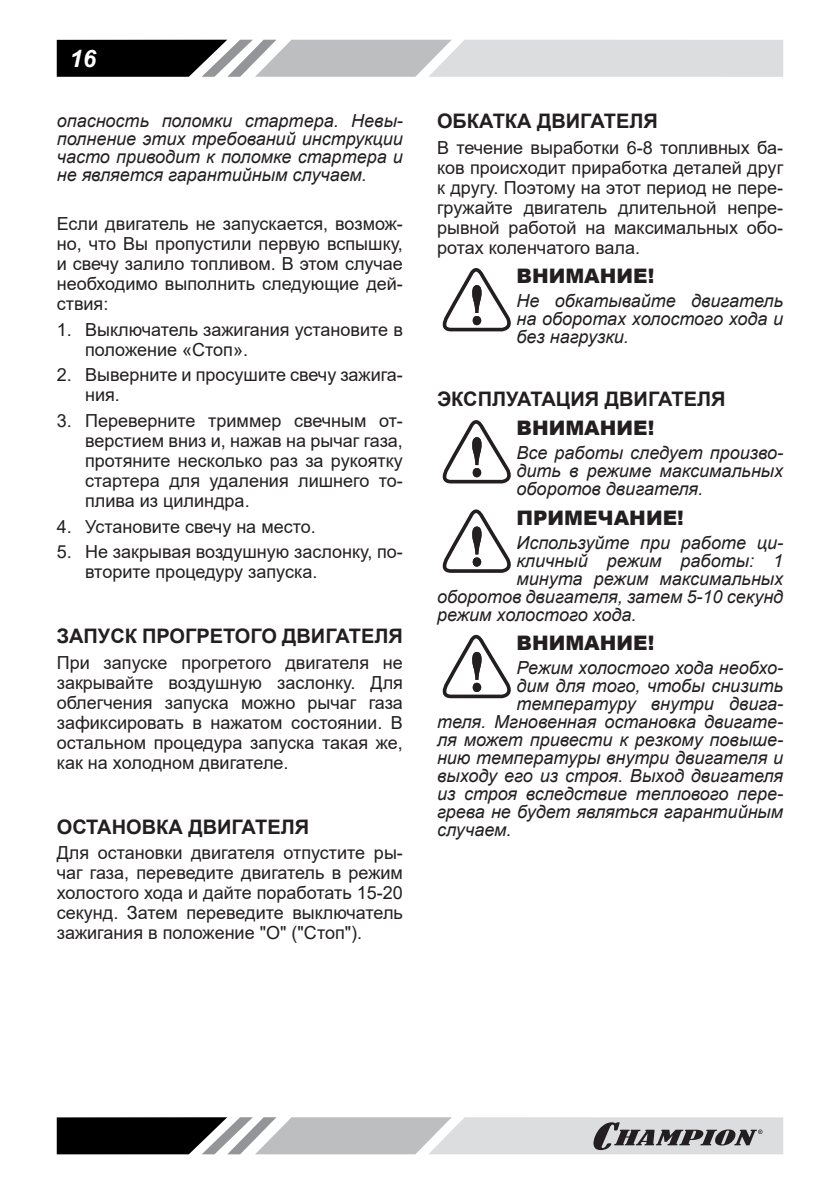
<style>
.page{position:relative;width:840px;height:1191px;background:#fff}
.page>*{position:absolute;margin:0;border:0;box-sizing:border-box;transform-origin:0 0}
.t1{font:italic 700 24px "Arial";color:#fff}
.t2{font:700 20px "Arial";color:#231f20}
.t3{font:900 20px "Arial";color:#231f20}
.t4{font:18px/20px "Arial";color:#231f20;text-align:justify}
.t5{font:italic 18px/18px "Arial";color:#231f20;text-align:justify}
</style>
<div class="page">
<svg style="left:57px;top:40px;width:725px;height:37px;background:#a7a8a9"></svg>
<svg style="left:57px;top:1117px;width:725px;height:37px;background:#9c9c9d"></svg>
<svg style="left:442px;top:268px;width:69px;height:63px"></svg>
<svg style="left:442px;top:420px;width:69px;height:63px"></svg>
<svg style="left:442px;top:509px;width:69px;height:64px"></svg>
<svg style="left:442px;top:635px;width:69px;height:63px"></svg>
<h1 class="t1" style="left:70px;top:44px;width:28px">16</h1>
<p class="t5" style="left:57px;top:111px;width:347px">опасность поломки стартера. Невы&shy;полнение этих требований инструкции часто приводит к поломке стартера и не является гарантийным случаем.</p>
<p class="t4" style="left:57px;top:213px;width:347px">Если двигатель не запускается, возмож&shy;но, что Вы пропустили первую вспышку, и свечу залило топливом. В этом случае необходимо выполнить следующие дей&shy;ствия:</p>
<p class="t4" style="left:85px;top:319px;width:319px;text-indent:-28px">1. Выключатель зажигания установите в положение «Стоп».</p>
<p class="t4" style="left:85px;top:365px;width:319px;text-indent:-28px">2. Выверните и просушите свечу зажига&shy;ния.</p>
<p class="t4" style="left:85px;top:410px;width:319px;text-indent:-28px">3. Переверните триммер свечным от&shy;верстием вниз и, нажав на рычаг газа, протяните несколько раз за рукоятку стартера для удаления лишнего то&shy;плива из цилиндра.</p>
<p class="t4" style="left:57px;top:516px;width:260px">4. Установите свечу на место.</p>
<p class="t4" style="left:85px;top:542px;width:319px;text-indent:-28px">5. Не закрывая воздушную заслонку, по&shy;вторите процедуру запуска.</p>
<p class="t2" style="left:57px;top:622px;width:347px">ЗАПУСК ПРОГРЕТОГО ДВИГАТЕЛЯ</p>
<p class="t4" style="left:57px;top:652px;width:347px">При запуске прогретого двигателя не закрывайте воздушную заслонку. Для облегчения запуска можно рычаг газа зафиксировать в нажатом состоянии. В остальном процедура запуска такая же, как на холодном двигателе.</p>
<p class="t2" style="left:57px;top:812px;width:254px">ОСТАНОВКА ДВИГАТЕЛЯ</p>
<p class="t4" style="left:57px;top:842px;width:347px">Для остановки двигателя отпустите ры&shy;чаг газа, переведите двигатель в режим холостого хода и дайте поработать 15-20 секунд. Затем переведите выключатель зажигания в положение "О" ("Стоп").</p>
<p class="t2" style="left:437px;top:107px;width:222px">ОБКАТКА ДВИГАТЕЛЯ</p>
<p class="t4" style="left:437px;top:137px;width:347px">В течение выработки 6-8 топливных ба&shy;ков происходит приработка деталей друг к другу. Поэтому на этот период не пере&shy;гружайте двигатель длительной непре&shy;рывной работой на максимальных обо&shy;ротах коленчатого вала.</p>
<p class="t3" style="left:516px;top:262px;width:139px">ВНИМАНИЕ!</p>
<p class="t5" style="left:516px;top:292px;width:268px">Не обкатывайте двигатель на оборотах холостого хода и без нагрузки.</p>
<p class="t2" style="left:437px;top:385px;width:290px">ЭКСПЛУАТАЦИЯ ДВИГАТЕЛЯ</p>
<p class="t3" style="left:516px;top:414px;width:139px">ВНИМАНИЕ!</p>
<p class="t5" style="left:516px;top:444px;width:268px">Все работы следует произво&shy;дить в режиме максимальных оборотов двигателя.</p>
<p class="t3" style="left:516px;top:503px;width:169px">ПРИМЕЧАНИЕ!</p>
<p class="t5" style="left:516px;top:533px;width:268px">Используйте при работе ци-</p>
<p class="t5" style="left:516px;top:551px;width:268px">кличный режим работы: 1</p>
<p class="t5" style="left:516px;top:569px;width:268px">минута режим максимальных</p>
<p class="t5" style="left:437px;top:587px;width:347px">оборотов двигателя, затем 5-10 секунд</p>
<p class="t5" style="left:437px;top:605px;width:201px">режим холостого хода.</p>
<p class="t3" style="left:516px;top:628px;width:139px">ВНИМАНИЕ!</p>
<p class="t5" style="left:516px;top:659px;width:268px">Режим холостого хода необхо-</p>
<p class="t5" style="left:516px;top:677px;width:268px">дим для того, чтобы снизить</p>
<p class="t5" style="left:516px;top:695px;width:268px">температуру внутри двига-</p>
<p class="t5" style="left:437px;top:713px;width:347px">теля. Мгновенная остановка двигате-</p>
<p class="t5" style="left:437px;top:731px;width:347px">ля может привести к резкому повыше-</p>
<p class="t5" style="left:437px;top:749px;width:347px">нию температуры внутри двигателя и</p>
<p class="t5" style="left:437px;top:767px;width:347px">выходу его из строя. Выход двигателя</p>
<p class="t5" style="left:437px;top:785px;width:347px">из строя вследствие теплового пере-</p>
<p class="t5" style="left:437px;top:803px;width:347px">грева не будет являться гарантийным</p>
<p class="t5" style="left:437px;top:821px;width:76px">случаем.</p>
</div>
